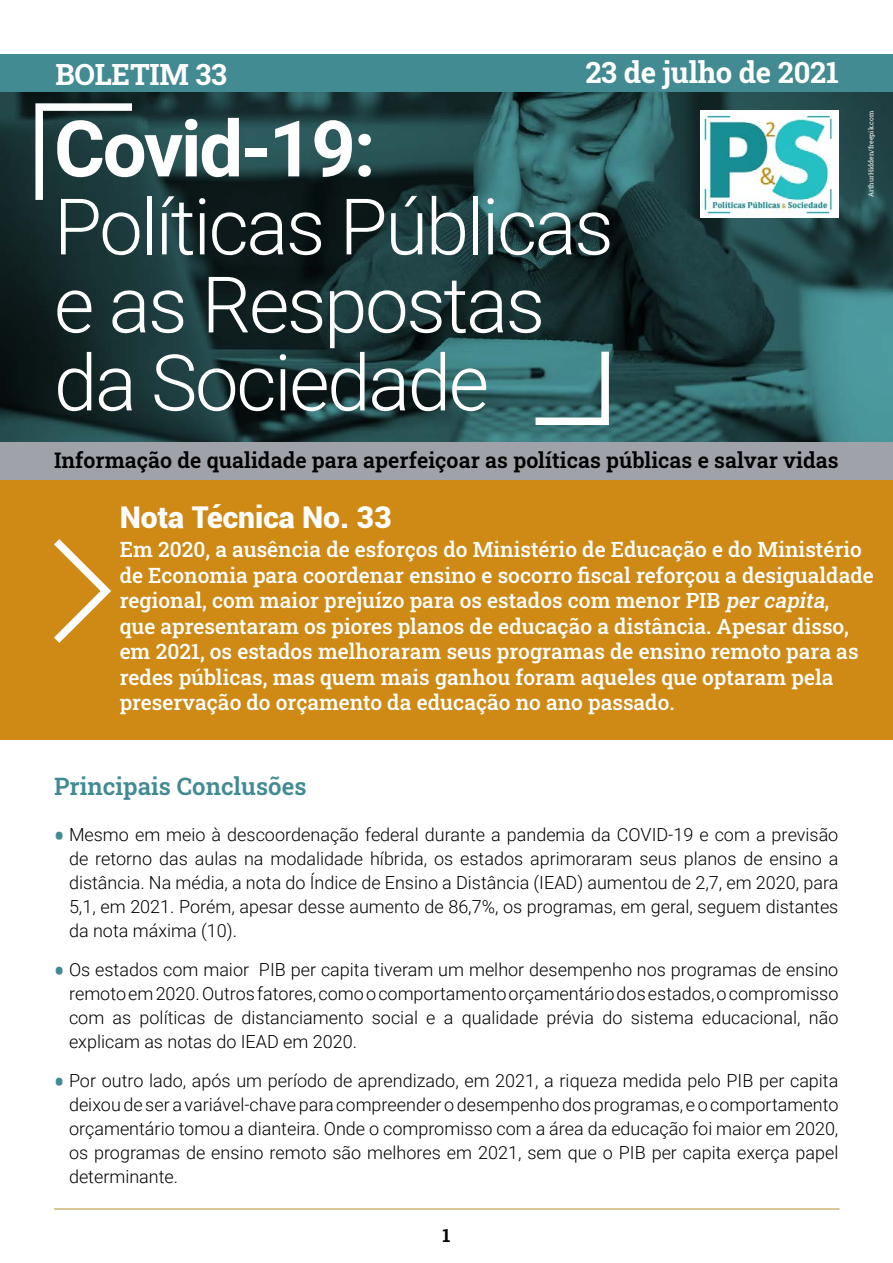
<style>
.page{position:relative;width:893px;height:1263px;background:#fff}
.page>*{position:absolute;margin:0;border:0;box-sizing:border-box;transform-origin:0 0}
.t1{font:300 78px/78px "Roboto";letter-spacing:-.03em;color:#fff}
.t2{font:700 78px "Roboto";letter-spacing:-.03em;color:#fff}
.t3{font:900 30px "Roboto";color:#fff}
.t4{font:700 29.25px "Roboto Slab";letter-spacing:-.01em;color:#fff}
.t5{font:600 24px "Roboto Slab";color:#428b92}
.t6{font:600 21.45px "Roboto Slab";color:#000}
.t7{font:500 21px/25.5px "Roboto Slab";color:#fff}
.t8{font:300 18px/24px "Roboto";color:#000;text-align:justify}
.t9{font:700 18px "Roboto Slab";color:#000}
.t10{font:6.75px "Roboto Slab";color:#fff}
.s1{font-style:italic}
.s2{font-weight:900;font-size:27px;color:#428b92}
</style>
<div class="page">
<hr style="left:54px;top:1208px;width:785px;height:1px;background:#b89230">
<img style="left:0;top:91px;width:893px;height:351px">
<div style="left:0;top:442px;width:893px;height:152px;background:#a0a2a9"></div>
<div style="left:0;top:480px;width:893px;height:259px;background:#ce8a14"></div>
<img style="left:700px;top:111px;width:139px;height:106px">
<div style="left:0;top:54px;width:893px;height:37px;background:#428b92"></div>
<svg style="left:54px;top:539px;width:57px;height:104px"></svg>
<svg style="left:528px;top:344px;width:85px;height:85px;background:#56898c"></svg>
<svg style="left:32px;top:100px;width:107px;height:107px;background:#375153"></svg>
<h3 class="t4" style="left:55px;top:54px;width:173px">BOLETIM 33</h3>
<h3 class="t4" style="left:585px;top:52px;width:255px">23 de julho de 2021</h3>
<h1 class="t2" style="left:54px;top:94px;width:323px">Covid-19:</h1>
<p class="t10" style="left:866px;top:197px;width:87px;rotate:-90deg">ArthurHidden/freepik.com</p>
<h1 class="t1" style="left:54px;top:185px;width:561px">Políticas Públicas e as Respostas da Sociedade</h1>
<p class="t6" style="left:54px;top:445px;width:786px">Informação de qualidade para aperfeiçoar as políticas públicas e salvar vidas</p>
<h2 class="t3" style="left:120px;top:496px;width:273px">Nota Técnica No. 33</h2>
<p class="t7" style="left:120px;top:536px;width:756px">Em 2020, a ausência de esforços do Ministério de Educação e do Ministério de Economia para coordenar ensino e socorro fiscal reforçou a desigualdade regional, com maior prejuízo para os estados com menor PIB <span class="s1">percapita</span>,<br>que apresentaram os piores planos de educação a distância. Apesar disso, em 2021, os estados melhoraram seus programas de ensino remoto para as redes públicas, mas quem mais ganhou foram aqueles que optaram pela preservação do orçamento da educação no ano passado.</p>
<h3 class="t5" style="left:54px;top:769px;width:254px">Principais Conclusões</h3>
<p class="t8" style="left:69px;top:822px;width:771px;text-indent:-15px"><span class="s2">•</span> Mesmo em meio à descoordenação federal durante a pandemia da COVID-19 e com a previsão de retorno das aulas na modalidade híbrida, os estados aprimoraram seus planos de ensino a distância. Na média, a nota do Índice de Ensino a Distância (IEAD) aumentou de 2,7, em 2020, para 5,1, em 2021. Porém, apesar desse aumento de 86,7%, os programas, em geral, seguem distantes da nota máxima (10).</p>
<p class="t8" style="left:69px;top:957px;width:771px;text-indent:-15px"><span class="s2">•</span> Os estados com maior PIB per capita tiveram um melhor desempenho nos programas de ensino remoto em 2020. Outros fatores, como o comportamento orçamentário dos estados, o compromisso com as políticas de distanciamento social e a qualidade prévia do sistema educacional, não explicam as notas do IEAD em 2020.</p>
<p class="t8" style="left:69px;top:1068px;width:771px;text-indent:-15px"><span class="s2">•</span> Por outro lado, após um período de aprendizado, em 2021, a riqueza medida pelo PIB per capita deixou de ser a variável-chave para compreender o desempenho dos programas, e o comportamento orçamentário tomou a dianteira. Onde o compromisso com a área da educação foi maior em 2020, os programas de ensino remoto são melhores em 2021, sem que o PIB per capita exerça papel determinante.</p>
<p class="t9" style="left:442px;top:1222px;width:9px">1</p>
</div>
